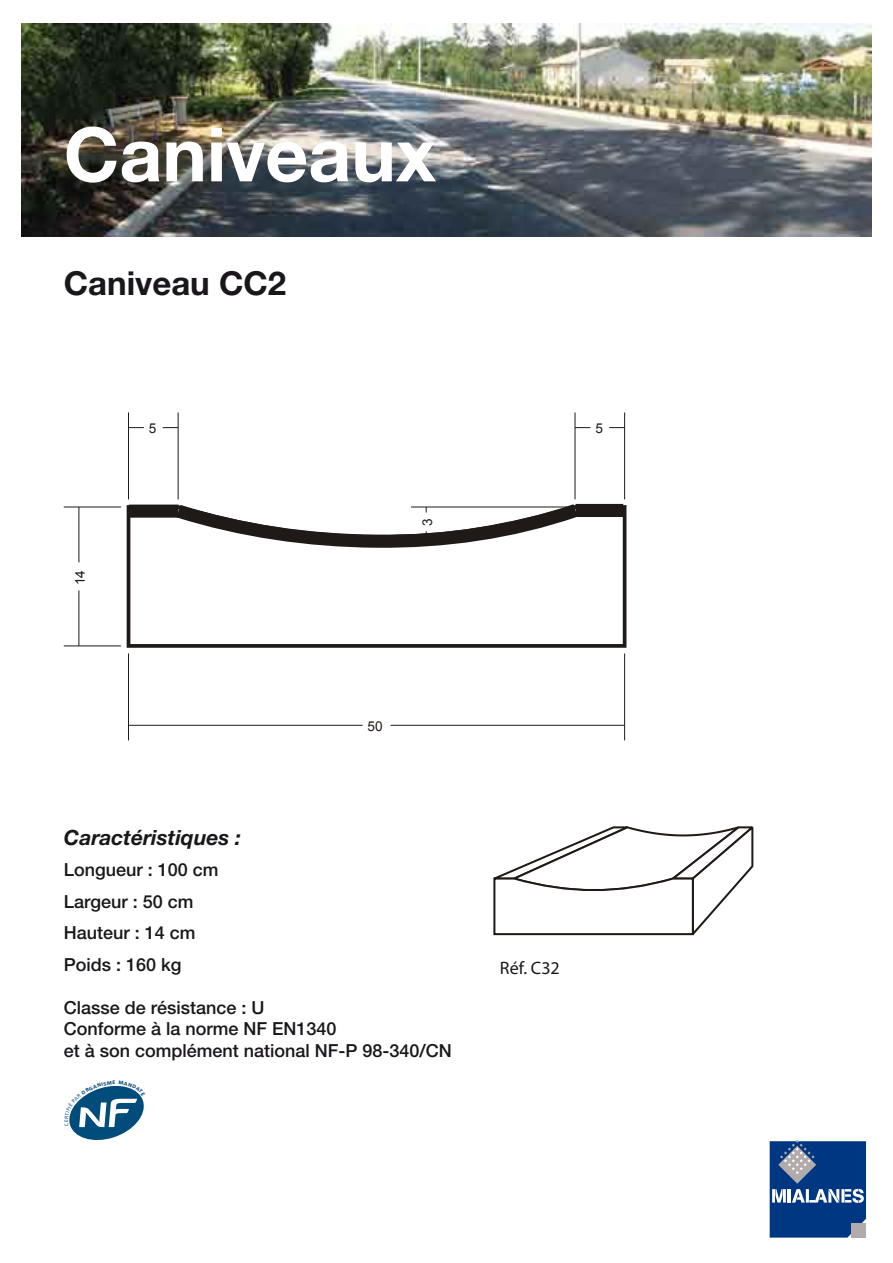
<style>
.page{position:relative;width:893px;height:1263px;background:#fff}
.page>*{position:absolute;margin:0;border:0;box-sizing:border-box;transform-origin:0 0}
.t1{font:700 75px "Helvetica Neue";color:#fff}
.t2{font:700 33px "Helvetica Neue";color:#1a171b}
.t3{font:italic 700 21px "Helvetica Neue";color:#1a171b}
.t4{font:500 18px/31.5px "Helvetica Neue";color:#1a171b}
.t5{font:18px "Myriad Pro";color:#1a171b}
.t6{font:13.65px "Arial";color:#1f1a17}
</style>
<div class="page">
<img style="left:21px;top:24px;width:851px;height:213px">
<svg style="left:770px;top:1140px;width:96px;height:97px;background:#295592"></svg>
<svg style="left:126px;top:503px;width:501px;height:145px"></svg>
<hr style="left:391px;top:725px;width:234px;height:1px;background:#1f1a17">
<hr style="left:129px;top:725px;width:234px;height:1px;background:#1f1a17">
<hr style="left:624px;top:653px;width:1px;height:87px;background:#1f1a17">
<hr style="left:128px;top:653px;width:1px;height:87px;background:#1f1a17">
<svg style="left:576px;top:427px;width:14px;height:1px"></svg>
<svg style="left:609px;top:427px;width:15px;height:1px"></svg>
<hr style="left:575px;top:412px;width:1px;height:87px;background:#1f1a17">
<hr style="left:624px;top:412px;width:1px;height:87px;background:#1f1a17">
<svg style="left:163px;top:427px;width:15px;height:1px"></svg>
<svg style="left:129px;top:427px;width:15px;height:1px"></svg>
<hr style="left:178px;top:412px;width:1px;height:87px;background:#1f1a17">
<hr style="left:128px;top:412px;width:1px;height:87px;background:#1f1a17">
<hr style="left:79px;top:507px;width:1px;height:55px;background:#1f1a17">
<hr style="left:79px;top:590px;width:1px;height:56px;background:#1f1a17">
<hr style="left:64px;top:507px;width:57px;height:1px;background:#1f1a17">
<hr style="left:64px;top:646px;width:57px;height:1px;background:#1f1a17">
<div style="left:129px;top:505px;width:50px;height:13px;background:#1f1a17"></div>
<div style="left:575px;top:504px;width:48px;height:13px;background:#1f1a17"></div>
<svg style="left:162px;top:494px;width:430px;height:61px"></svg>
<hr style="left:384px;top:536px;width:57px;height:1px;background:#1f1a17">
<hr style="left:411px;top:507px;width:156px;height:1px;background:#1f1a17">
<svg style="left:493px;top:826px;width:261px;height:110px"></svg>
<svg style="left:69px;top:1085px;width:75px;height:55px"></svg>
<h1 class="t1" style="left:64px;top:108px;width:374px">Caniveaux</h1>
<h2 class="t2" style="left:64px;top:262px;width:224px">Caniveau CC2</h2>
<p class="t6" style="left:149px;top:420px;width:9px">5</p>
<p class="t6" style="left:595px;top:420px;width:9px">5</p>
<p class="t6" style="left:71px;top:585px;width:17px;rotate:-90deg">14</p>
<p class="t6" style="left:418px;top:526px;width:9px;rotate:-90deg">3</p>
<p class="t6" style="left:368px;top:717px;width:17px">50</p>
<p class="t3" style="left:64px;top:824px;width:179px">Caractéristiques :</p>
<p class="t4" style="left:64px;top:854px;width:156px">Longueur : 100 cm<br>Largeur : 50 cm<br>Hauteur : 14 cm<br>Poids : 160 kg</p>
<p class="t4" style="left:64px;top:996px;width:390px;line-height:21.6px">Classe de résistance : U<br>Conforme à la norme NF EN1340<br>et à son complément national NF-P 98-340/CN</p>
<p class="t5" style="left:500px;top:956px;width:61px">Réf. C32</p>
</div>
